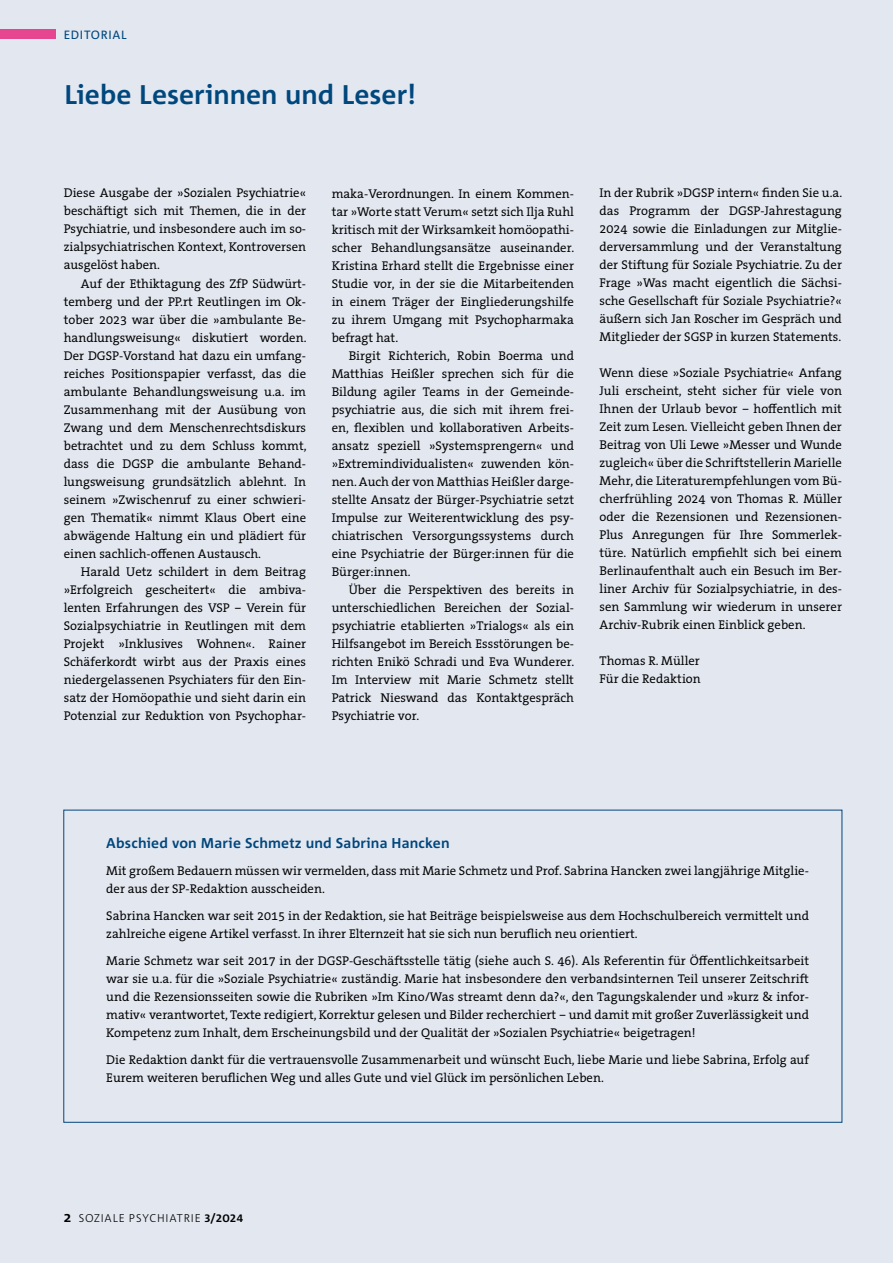
<style>
.page{position:relative;width:893px;height:1263px;background:#e3e7f0}
.page>*{position:absolute;margin:0;border:0;box-sizing:border-box;transform-origin:0 0}
.t1{font:700 27px "Corpid C1";color:#00477d}
.t2{font:700 14.25px "Corpid C1";letter-spacing:.015em;color:#00477d}
.t3{font:12.75px/18px "The Serif Office";color:#000;text-align:justify}
.t4{font:12px "Corpid C1";letter-spacing:.055em;color:#00477d}
.t5{font:300 11.25px "Corpid C1";letter-spacing:.07em;color:#000}
.s1{font-weight:700;font-size:13.5px}
.s2{font-weight:700}
</style>
<div class="page">
<div style="left:0;top:29px;width:55px;height:10px;background:#e6458f"></div>
<p class="t4" style="left:64px;top:28px;width:65px">EDITORIAL</p>
<h1 class="t1" style="left:65px;top:77px;width:353px">Liebe Leserinnen und Leser!</h1>
<p class="t3" style="left:64px;top:184px;width:244px">Diese Ausgabe der »Sozialen Psychiatrie« beschäftigt sich mit Themen, die in der Psychiatrie, und insbesondere auch im so&shy;zialpsychiatrischen Kontext, Kontroversen ausgelöst haben.</p>
<p class="t3" style="left:64px;top:274px;width:244px;text-indent:17px">Auf der Ethiktagung des ZfP Südwürt&shy;temberg und der PP.rt Reutlingen im Ok&shy;tober 2023 war über die »ambulante Be&shy;handlungsweisung« diskutiert worden.<br>Der DGSP-Vorstand hat dazu ein umfang&shy;reiches Positionspapier verfasst, das die ambulante Behandlungsweisung u.a. im Zusammenhang mit der Ausübung von Zwang und dem Menschenrechtsdiskurs betrachtet und zu dem Schluss kommt, dass die DGSP die ambulante Behand&shy;lungsweisung grundsätzlich ablehnt. In seinem »Zwischenruf zu einer schwieri&shy;gen Thematik« nimmt Klaus Obert eine abwägende Haltung ein und plädiert für einen sachlich-offenen Austausch.</p>
<p class="t3" style="left:64px;top:562px;width:244px;text-indent:17px">Harald Uetz schildert in dem Beitrag »Erfolgreich gescheitert« die ambiva&shy;lenten Erfahrungen des VSP – Verein für Sozialpsychiatrie in Reutlingen mit dem Projekt »Inklusives Wohnen«. Rainer Schäferkordt wirbt aus der Praxis eines niedergelassenen Psychiaters für den Ein&shy;satz der Homöopathie und sieht darin ein Potenzial zur Reduktion von Psychophar-</p>
<p class="t3" style="left:332px;top:184px;width:244px">maka-Verordnungen. In einem Kommen&shy;tar »Worte statt Verum« setzt sich Ilja Ruhl kritisch mit der Wirksamkeit homöopathi&shy;scher Behandlungsansätze auseinander.<br>Kristina Erhard stellt die Ergebnisse einer Studie vor, in der sie die Mitarbeitenden in einem Träger der Eingliederungshilfe zu ihrem Umgang mit Psychopharmaka befragt hat.</p>
<p class="t3" style="left:332px;top:347px;width:244px;text-indent:17px">Birgit Richterich, Robin Boerma und Matthias Heißler sprechen sich für die Bildung agiler Teams in der Gemeinde&shy;psychiatrie aus, die sich mit ihrem frei&shy;en, flexiblen und kollaborativen Arbeits&shy;ansatz speziell »Systemsprengern« und »Extremindividualisten« zuwenden kön&shy;nen. Auch der von Matthias Heißler darge&shy;stellte Ansatz der Bürger-Psychiatrie setzt Impulse zur Weiterentwicklung des psy&shy;chiatrischen Versorgungssystems durch eine Psychiatrie der Bürger:innen für die Bürger:innen.</p>
<p class="t3" style="left:332px;top:581px;width:244px;text-indent:17px">Über die Perspektiven des bereits in unterschiedlichen Bereichen der Sozial&shy;psychiatrie etablierten »Trialogs« als ein Hilfsangebot im Bereich Essstörungen be&shy;richten Enikö Schradi und Eva Wunderer.<br>Im Interview mit Marie Schmetz stellt Patrick Nieswand das Kontaktgespräch Psychiatrie vor.</p>
<p class="t3" style="left:600px;top:183px;width:244px">In der Rubrik »DGSP intern« finden Sie u.a. das Programm der DGSP-Jahrestagung 2024 sowie die Einladungen zur Mitglie&shy;derversammlung und der Veranstaltung der Stiftung für Soziale Psychiatrie. Zu der Frage »Was macht eigentlich die Sächsi&shy;sche Gesellschaft für Soziale Psychiatrie?« äußern sich Jan Roscher im Gespräch und Mitglieder der SGSP in kurzen Statements.</p>
<p class="t3" style="left:600px;top:363px;width:244px">Wenn diese »Soziale Psychiatrie« Anfang Juli erscheint, steht sicher für viele von Ihnen der Urlaub bevor – hoffentlich mit Zeit zum Lesen. Vielleicht geben Ihnen der Beitrag von Uli Lewe »Messer und Wunde zugleich« über die Schriftstellerin Marielle Mehr, die Literaturempfehlungen vom Bü&shy;cherfrühling 2024 von Thomas R. Müller oder die Rezensionen und Rezensionen-Plus Anregungen für Ihre Sommerlek&shy;türe. Natürlich empfiehlt sich bei einem Berlinaufenthalt auch ein Besuch im Ber&shy;liner Archiv für Sozialpsychiatrie, in des&shy;sen Sammlung wir wiederum in unserer Archiv-Rubrik einen Einblick geben.</p>
<p class="t3" style="left:600px;top:651px;width:103px">Thomas R. Müller<br>Für die Redaktion</p>
<p class="t2" style="left:106px;top:834px;width:345px">Abschied von Marie Schmetz und Sabrina Hancken</p>
<p class="t3" style="left:106px;top:861px;width:704px">Mit großem Bedauern müssen wir vermelden, dass mit Marie Schmetz und Prof. Sabrina Hancken zwei langjährige Mitglie&shy;der aus der SP-Redaktion ausscheiden.</p>
<p class="t3" style="left:106px;top:906px;width:704px">Sabrina Hancken war seit 2015 in der Redaktion, sie hat Beiträge beispielsweise aus dem Hochschulbereich vermittelt und zahlreiche eigene Artikel verfasst. In ihrer Elternzeit hat sie sich nun beruflich neu orientiert.</p>
<p class="t3" style="left:106px;top:952px;width:704px">Marie Schmetz war seit 2017 in der DGSP-Geschäftsstelle tätig (siehe auch S. 46). Als Referentin für Öffentlichkeitsarbeit war sie u.a. für die »Soziale Psychiatrie« zuständig. Marie hat insbesondere den verbandsinternen Teil unserer Zeitschrift und die Rezensionsseiten sowie die Rubriken »Im Kino/Was streamt denn da?«, den Tagungskalender und »kurz &amp; infor&shy;mativ« verantwortet, Texte redigiert, Korrektur gelesen und Bilder recherchiert – und damit mit großer Zuverlässigkeit und Kompetenz zum Inhalt, dem Erscheinungsbild und der Qualität der »Sozialen Psychiatrie« beigetragen!</p>
<p class="t3" style="left:106px;top:1051px;width:704px">Die Redaktion dankt für die vertrauensvolle Zusammenarbeit und wünscht Euch, liebe Marie und liebe Sabrina, Erfolg auf<br>Eurem weiteren beruflichen Weg und alles Gute und viel Glück im persönlichen Leben.</p>
<p class="t5" style="left:64px;top:1210px;width:181px"><span class="s1">2</span> SOZIALE PSYCHIATRIE <span class="s2">3/2024</span></p>
</div>
